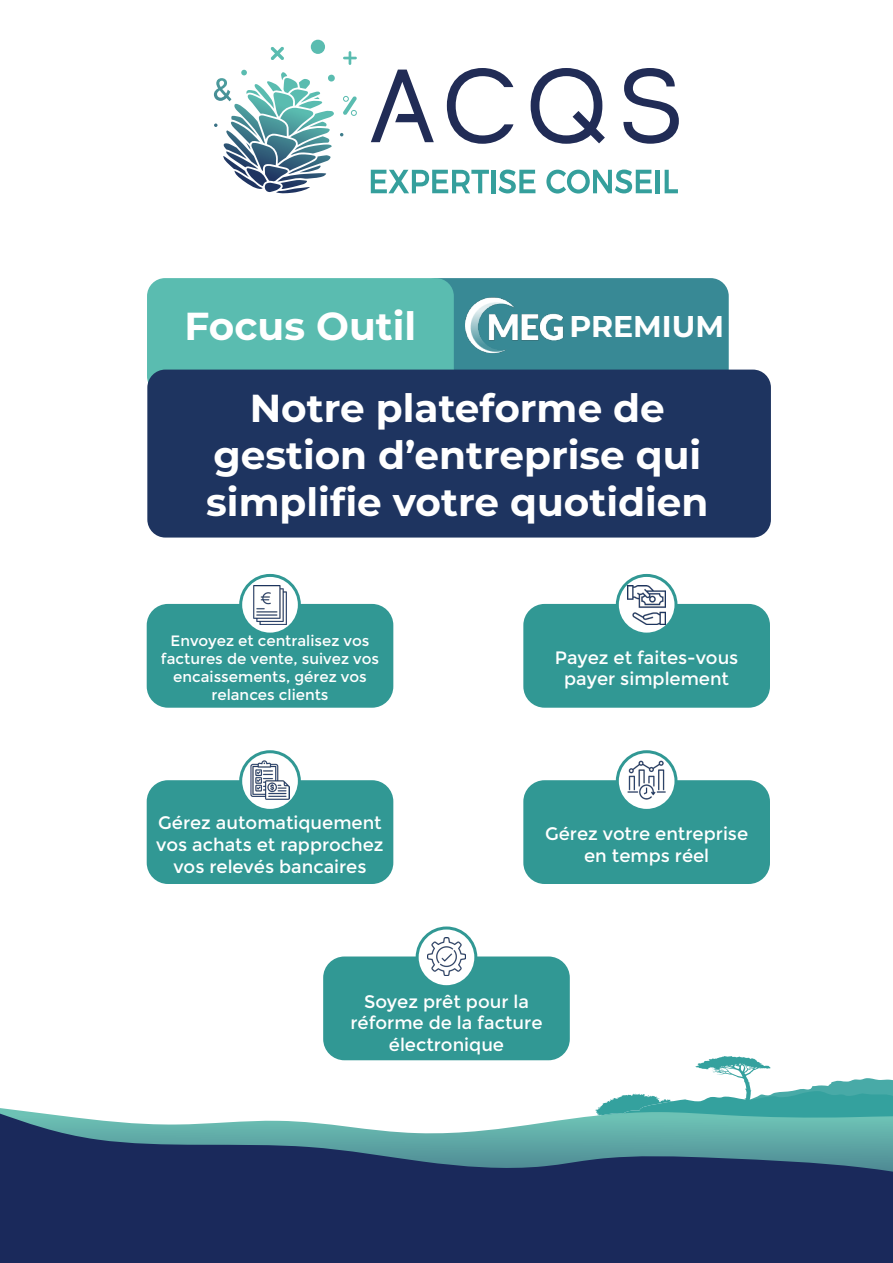
<style>
.page{position:relative;width:893px;height:1263px;background:#fff}
.page>*{position:absolute;margin:0;border:0;box-sizing:border-box;transform-origin:0 0}
.t1{font:100 39px/46.8px "Montserrat";color:#fff;text-align:center}
.t2{font:100 30px "Montserrat";color:#fff}
.t3{font:18px/21.6px "Montserrat";color:#fff;text-align:center}
.t4{font:15px/18px "Montserrat";color:#fff;text-align:center}
</style>
<div class="page">
<svg style="left:371px;top:170px;width:118px;height:23px"></svg>
<div style="left:491px;top:170px;width:5px;height:23px;background:#359f9c"></div>
<svg style="left:499px;top:170px;width:36px;height:23px"></svg>
<svg style="left:546px;top:170px;width:106px;height:24px"></svg>
<hr style="left:656px;top:170px;width:4px;height:23px;background:#359f9c">
<svg style="left:665px;top:170px;width:13px;height:23px"></svg>
<svg style="left:343px;top:51px;width:14px;height:14px"></svg>
<svg style="left:271px;top:47px;width:13px;height:13px"></svg>
<div style="left:311px;top:40px;width:14px;height:14px;background:#5abcb0;border-radius:50%"></div>
<svg style="left:343px;top:96px;width:14px;height:20px"></svg>
<svg style="left:214px;top:70px;width:120px;height:123px"></svg>
<svg style="left:371px;top:70px;width:63px;height:72px"></svg>
<svg style="left:447px;top:68px;width:66px;height:76px"></svg>
<svg style="left:531px;top:68px;width:74px;height:76px"></svg>
<svg style="left:623px;top:68px;width:56px;height:76px"></svg>
<svg style="left:0;top:1112px;width:893px;height:151px;background:#344f73"></svg>
<svg style="left:588px;top:1056px;width:305px;height:63px"></svg>
<div style="left:147px;top:604px;width:246px;height:104px;background:#319894;border-radius:21px"></div>
<svg style="left:241px;top:575px;width:58px;height:59px"></svg>
<div style="left:239px;top:574px;width:62px;height:62px;border:3px solid #319894;border-radius:50%"></div>
<img style="left:251px;top:585px;width:38px;height:39px">
<div style="left:523px;top:604px;width:247px;height:104px;background:#319894;border-radius:21px"></div>
<svg style="left:617px;top:575px;width:59px;height:59px"></svg>
<div style="left:616px;top:574px;width:61px;height:62px;border:3px solid #319894;border-radius:50%"></div>
<img style="left:627px;top:585px;width:39px;height:39px">
<div style="left:147px;top:780px;width:246px;height:104px;background:#319894;border-radius:21px"></div>
<svg style="left:241px;top:752px;width:58px;height:58px"></svg>
<div style="left:239px;top:750px;width:62px;height:62px;border:3px solid #319894;border-radius:50%"></div>
<img style="left:251px;top:761px;width:38px;height:38px">
<div style="left:523px;top:780px;width:247px;height:104px;background:#319894;border-radius:21px"></div>
<svg style="left:617px;top:752px;width:59px;height:58px"></svg>
<div style="left:616px;top:750px;width:61px;height:62px;border:3px solid #319894;border-radius:50%"></div>
<img style="left:627px;top:761px;width:39px;height:38px">
<div style="left:323px;top:956px;width:247px;height:104px;background:#319894;border-radius:21px"></div>
<svg style="left:417px;top:928px;width:59px;height:59px"></svg>
<div style="left:416px;top:926px;width:61px;height:62px;border:3px solid #319894;border-radius:50%"></div>
<img style="left:427px;top:937px;width:39px;height:39px">
<div style="left:419px;top:278px;width:310px;height:116px;background:#388995;border-radius:18px"></div>
<div style="left:147px;top:278px;width:307px;height:116px;background:#5abcb0;border-radius:18px"></div>
<div style="left:147px;top:370px;width:624px;height:167px;background:#1e3460;border-radius:18px"></div>
<img style="left:465px;top:297px;width:99px;height:57px">
<p class="t1" style="left:185px;top:301px;width:233px">Focus Outil</p>
<p class="t2" style="left:569px;top:307px;width:156px">PREMIUM</p>
<p class="t1" style="left:206px;top:384px;width:504px">Notre plateforme de gestion d’entreprise qui simplifie votre quotidien</p>
<p class="t4" style="left:161px;top:632px;width:220px">Envoyez et centralisez vos factures de vente, suivez vos encaissements, gérez vos relances clients</p>
<p class="t3" style="left:555px;top:647px;width:185px">Payez et faites-vous payer simplement</p>
<p class="t3" style="left:156px;top:812px;width:229px">Gérez automatiquement vos achats et rapprochez vos relevés bancaires</p>
<p class="t3" style="left:545px;top:823px;width:204px">Gérez votre entreprise en temps réel</p>
<p class="t3" style="left:350px;top:991px;width:193px">Soyez prêt pour la réforme de la facture électronique</p>
</div>
